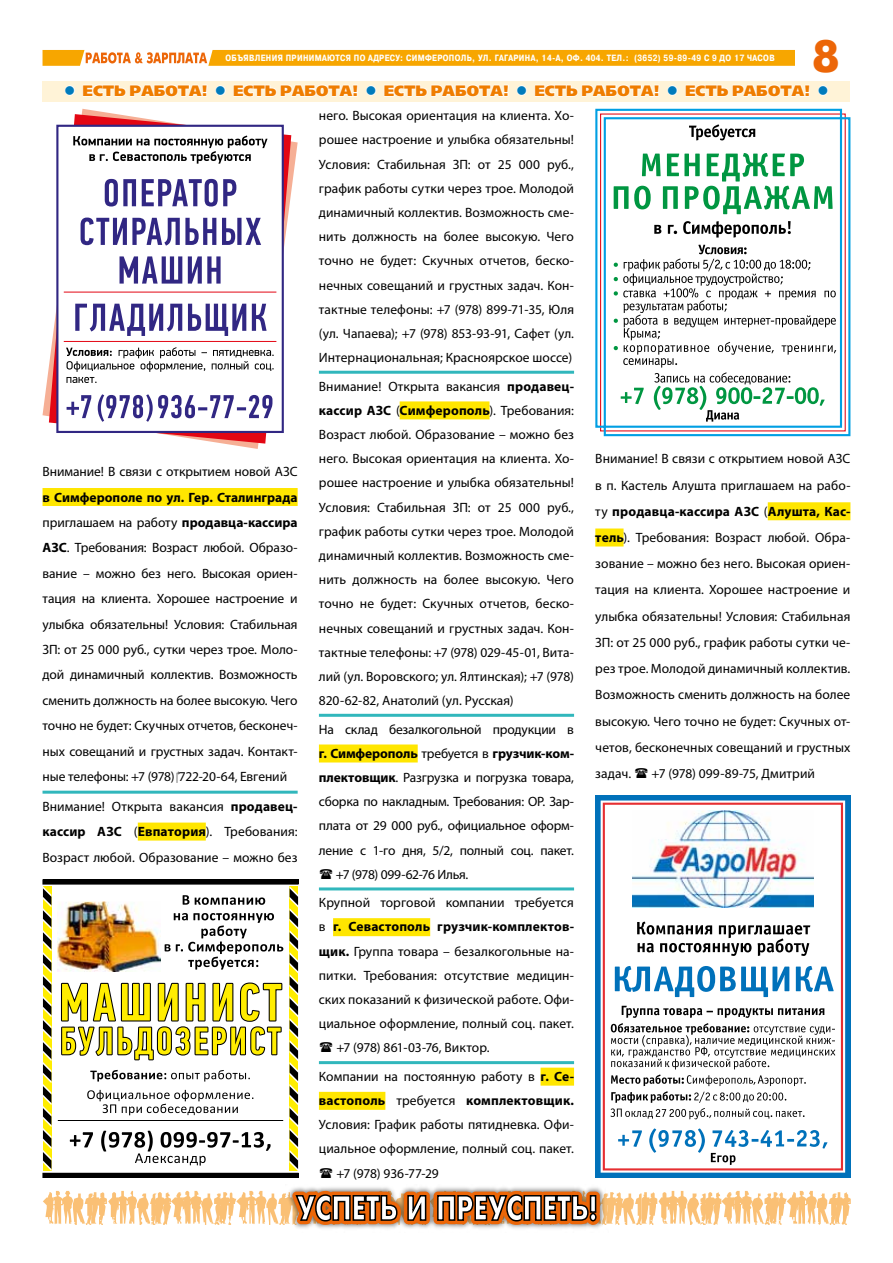
<style>
.page{position:relative;width:893px;height:1263px;background:#fff}
.page>*{position:absolute;margin:0;border:0;box-sizing:border-box;transform-origin:0 0}
.t1{font:45px "Futuris Extra CTT";color:#ec6608}
.t2{font:15px "Free Set Extra CTT";color:#ef7d00}
.t3{font:13.5px/24.2px "Myriad Pro";color:#000;text-align:justify}
.t4{font:700 13.5px "Myriad Pro";letter-spacing:.01em;color:#000}
.t5{font:13.5px "Myriad Pro";letter-spacing:-.02em;color:#000}
.t6{font:700 13.5px "Myriad Pro";letter-spacing:-.01em;color:#000}
.t7{font:700 9px "Pragmatica Cond C";letter-spacing:.04em;color:#fff}
.s1{color:#007bbc}
.s2{font-weight:700}
.s3{font-weight:400}
</style>
<div class="page">
<img style="left:290px;top:1187px;width:312px;height:42px">
<svg style="left:43px;top:1191px;width:808px;height:34px"></svg>
<svg style="left:43px;top:50px;width:751px;height:16px;background:#f7ad1f"></svg>
<div style="left:43px;top:488px;width:255px;height:18px;background:#ffe600"></div>
<hr style="left:43px;top:791px;width:255px;height:3px;background:#31b7bc">
<div style="left:138px;top:822px;width:68px;height:18px;background:#ffe600"></div>
<hr style="left:319px;top:371px;width:255px;height:3px;background:#31b7bc">
<div style="left:400px;top:401px;width:89px;height:18px;background:#ffe600"></div>
<hr style="left:319px;top:714px;width:255px;height:3px;background:#31b7bc">
<div style="left:319px;top:744px;width:99px;height:18px;background:#ffe600"></div>
<hr style="left:319px;top:887px;width:255px;height:3px;background:#31b7bc">
<div style="left:333px;top:918px;width:97px;height:18px;background:#ffe600"></div>
<hr style="left:319px;top:1061px;width:255px;height:3px;background:#31b7bc">
<div style="left:541px;top:1068px;width:33px;height:18px;background:#ffe600"></div>
<div style="left:319px;top:1092px;width:66px;height:18px;background:#ffe600"></div>
<div style="left:768px;top:502px;width:82px;height:18px;background:#ffe600"></div>
<div style="left:595px;top:528px;width:29px;height:18px;background:#ffe600"></div>
<div style="left:43px;top:81px;width:807px;height:21px;background:#fff3d7"></div>
<svg style="left:65px;top:85px;width:10px;height:11px"></svg>
<svg style="left:82px;top:84px;width:126px;height:13px"></svg>
<svg style="left:215px;top:84px;width:143px;height:13px"></svg>
<svg style="left:366px;top:85px;width:10px;height:11px"></svg>
<svg style="left:384px;top:84px;width:125px;height:13px"></svg>
<svg style="left:517px;top:85px;width:10px;height:11px"></svg>
<svg style="left:534px;top:84px;width:126px;height:13px"></svg>
<svg style="left:667px;top:85px;width:11px;height:11px"></svg>
<svg style="left:685px;top:84px;width:125px;height:13px"></svg>
<svg style="left:818px;top:85px;width:10px;height:11px"></svg>
<svg style="left:43px;top:109px;width:255px;height:340px"></svg>
<svg style="left:49px;top:114px;width:242px;height:330px"></svg>
<div style="left:56px;top:125px;width:228px;height:308px;background:#fff;border:2px solid #312783"></div>
<svg style="left:67px;top:394px;width:205px;height:28px"></svg>
<svg style="left:66px;top:135px;width:208px;height:248px"></svg>
<hr style="left:64px;top:292px;width:212px;height:1px;background:#e30613">
<hr style="left:64px;top:341px;width:212px;height:1px;background:#e30613">
<svg style="left:595px;top:795px;width:255px;height:383px;background:#0c78bd"></svg>
<div style="left:601px;top:800px;width:244px;height:372px;border:6px solid #fff"></div>
<div style="left:603px;top:803px;width:240px;height:367px;background:#fff;border:2px solid #e62f32"></div>
<img style="left:633px;top:810px;width:180px;height:98px">
<svg style="left:610px;top:922px;width:225px;height:243px"></svg>
<svg style="left:595px;top:109px;width:255px;height:327px"></svg>
<svg style="left:614px;top:124px;width:222px;height:298px"></svg>
<hr style="left:43px;top:880px;width:255px;height:4px;background:#000">
<div style="left:43px;top:879px;width:255px;height:5px;border:1px solid #000"></div>
<hr style="left:43px;top:1173px;width:255px;height:4px;background:#000">
<div style="left:43px;top:1173px;width:255px;height:5px;border:1px solid #000"></div>
<svg style="left:43px;top:886px;width:8px;height:285px;background:#9b9431"></svg>
<svg style="left:290px;top:886px;width:8px;height:285px;background:#9b9431"></svg>
<svg style="left:60px;top:895px;width:223px;height:283px"></svg>
<hr style="left:58px;top:1120px;width:225px;height:1px;background:#000">
<img style="left:57px;top:902px;width:104px;height:70px">
<p class="t7" style="left:225px;top:53px;width:551px">объявления принимаются по адресу: симферополь, ул. гагарина, 14-а, оф. 404. тел.: (3652) 59-89-49 с 9 до 17 часов</p>
<h1 class="t1" style="left:813px;top:31px;width:28px">8</h1>
<p class="t2" style="left:64px;top:82px;width:30px"><span class="s1">●</span> ест</p>
<p class="t2" style="left:114px;top:82px;width:65px">ь работа</p>
<p class="t2" style="left:202px;top:82px;width:43px">! <span class="s1">●</span> ест</p>
<p class="t2" style="left:265px;top:82px;width:65px">ь работа</p>
<p class="t2" style="left:352px;top:82px;width:43px">! <span class="s1">●</span> ест</p>
<p class="t2" style="left:415px;top:82px;width:65px">ь работа</p>
<p class="t2" style="left:503px;top:82px;width:43px">! <span class="s1">●</span> ест</p>
<p class="t2" style="left:566px;top:82px;width:65px">ь работа</p>
<p class="t2" style="left:653px;top:82px;width:43px">! <span class="s1">●</span> ест</p>
<p class="t2" style="left:717px;top:82px;width:65px">ь работа</p>
<p class="t2" style="left:804px;top:82px;width:26px">! <span class="s1">●</span></p>
<p class="t3" style="left:43px;top:459px;width:257px">Внимание! В связи с открытием новой АЗС</p>
<p class="t3" style="left:43px;top:484px;width:257px;line-height:25.3px"><span class="s2">в Симферополе по ул. Гер. Сталинграда </span>приглашаем на работу <span class="s2">продавца-кассира АЗС</span>. Требования: Возраст любой. Образо&shy;вание – можно без него. Высокая ориен&shy;тация на клиента. Хорошее настроение и улыбка обязательны! Условия: Стабильная ЗП: от 25 000 руб., сутки через трое. Моло&shy;дой динамичный коллектив. Возможность сменить должность на более высокую. Чего точно не будет: Скучных отчетов, бесконеч&shy;ных совещаний и грустных задач. Контакт&shy;ные телефоны: +7 (978) 722-20-64, Евгений</p>
<p class="t3" style="left:43px;top:793px;width:257px;line-height:25.3px">Внимание! Открыта вакансия <span class="s2">продавец&shy;кассир АЗС</span> (<span class="s2">Евпатория</span>). Требования:<br>Возраст любой. Образование – можно без</p>
<p class="t3" style="left:319px;top:103px;width:257px">него. Высокая ориентация на клиента. Хо&shy;рошее настроение и улыбка обязательны!<br>Условия: Стабильная ЗП: от 25 000 руб., график работы сутки через трое. Молодой динамичный коллектив. Возможность сме&shy;нить должность на более высокую. Чего точно не будет: Скучных отчетов, беско&shy;нечных совещаний и грустных задач. Кон&shy;тактные телефоны: +7 (978) 899-71-35, Юля (ул. Чапаева); +7 (978) 853-93-91, Сафет (ул.<br>Интернациональная; Красноярское шоссе)</p>
<p class="t3" style="left:319px;top:374px;width:257px">Внимание! Открыта вакансия <span class="s2">продавец&shy;кассир АЗС</span> (<span class="s2">Симферополь</span>). Требования:<br>Возраст любой. Образование – можно без него. Высокая ориентация на клиента. Хо&shy;рошее настроение и улыбка обязательны!<br>Условия: Стабильная ЗП: от 25 000 руб., график работы сутки через трое. Молодой динамичный коллектив. Возможность сме&shy;нить должность на более высокую. Чего точно не будет: Скучных отчетов, беско&shy;нечных совещаний и грустных задач. Кон&shy;тактные телефоны: +7 (978) 029-45-01, Вита&shy;лий (ул. Воровского; ул. Ялтинская); +7 (978)<br>820-62-82, Анатолий (ул. Русская)</p>
<p class="t3" style="left:319px;top:717px;width:257px">На склад безалкогольной продукции в</p>
<p class="t6" style="left:319px;top:744px;width:257px">г. Симферополь <span class="s3">требуется в</span> грузчик-ком-</p>
<p class="t3" style="left:319px;top:765px;width:257px"><span class="s2">плектовщик</span>. Разгрузка и погрузка товара,</p>
<p class="t3" style="left:319px;top:789px;width:257px">сборка по накладным. Требования: ОР. Зар-</p>
<p class="t3" style="left:319px;top:814px;width:257px">плата от 29 000 руб., официальное оформ-</p>
<p class="t5" style="left:319px;top:842px;width:257px">ление с 1-го дня, 5/2, полный соц. пакет.</p>
<p class="t5" style="left:336px;top:866px;width:134px">+7 (978) 099-62-76 Илья.</p>
<p class="t3" style="left:319px;top:890px;width:257px">Крупной торговой компании требуется</p>
<p class="t4" style="left:319px;top:918px;width:257px"><span class="s3">в</span> г. Севастополь грузчик-комплектов-</p>
<p class="t3" style="left:319px;top:939px;width:257px"><span class="s2">щик.</span> Группа товара – безалкогольные на-</p>
<p class="t3" style="left:319px;top:963px;width:257px">питки. Требования: отсутствие медицин-</p>
<p class="t3" style="left:319px;top:987px;width:257px">ских показаний к физической работе. Офи-</p>
<p class="t3" style="left:319px;top:1011px;width:257px">циальное оформление, полный соц. пакет.</p>
<p class="t3" style="left:336px;top:1035px;width:155px">+7 (978) 861-03-76, Виктор.</p>
<p class="t3" style="left:319px;top:1064px;width:257px">Компании на постоянную работу в <span class="s2">г. Се-</span></p>
<p class="t4" style="left:319px;top:1092px;width:257px">вастополь <span class="s3">требуется</span> комплектовщик.</p>
<p class="t3" style="left:319px;top:1112px;width:257px">Условия: График работы пятидневка. Офи-</p>
<p class="t3" style="left:319px;top:1137px;width:257px">циальное оформление, полный соц. пакет.</p>
<p class="t3" style="left:336px;top:1161px;width:104px">+7 (978) 936-77-29</p>
<p class="t3" style="left:595px;top:445px;width:257px;line-height:26.2px">Внимание! В связи с открытием новой АЗС в п. Кастель Алушта приглашаем на рабо&shy;ту <span class="s2">продавца-кассира АЗС</span> (<span class="s2">Алушта, Кас&shy;тель</span>). Требования: Возраст любой. Обра&shy;зование – можно без него. Высокая ориен&shy;тация на клиента. Хорошее настроение и улыбка обязательны! Условия: Стабильная ЗП: от 25 000 руб., график работы сутки че&shy;рез трое. Молодой динамичный коллектив.<br>Возможность сменить должность на более высокую. Чего точно не будет: Скучных от&shy;четов, бесконечных совещаний и грустных задач.</p>
<p class="t3" style="left:652px;top:761px;width:165px">+7 (978) 099-89-75, Дмитрий</p>
</div>
